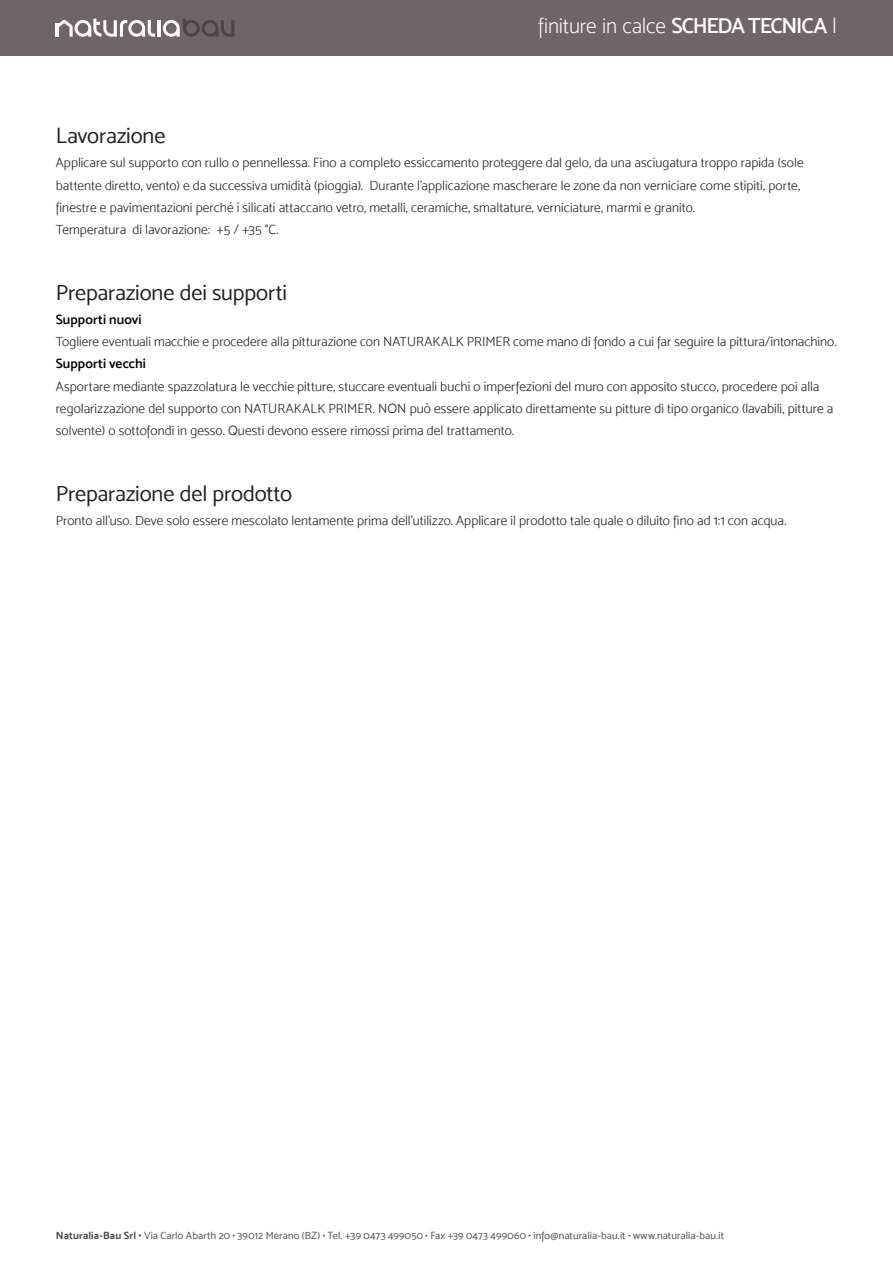
<style>
.page{position:relative;width:893px;height:1263px;background:#fff}
.page>*{position:absolute;margin:0;border:0;box-sizing:border-box;transform-origin:0 0}
.TM_Sub-Headline{font:22.35px "Mosk Normal 400";letter-spacing:-.01em;color:#231f20}
.t1{font:21.9px "Mosk Extra Light 200";letter-spacing:-.01em;color:#fff}
.TM_Copytext{font:13.5px/22.4px "Mosk Light 300";letter-spacing:.005em;color:#231f20}
.TM_Headline{font:13.5px "Mosk Semi Bold 600";letter-spacing:.005em;color:#000}
.t2{font:10.5px "Mosk Normal 400";letter-spacing:.015em;color:#4b4c4d}
.s1{font-family:"Mosk Semi Bold 600"}
.s2{font-family:"Mosk Bold 700"}
</style>
<div class="page">
<div style="left:0;top:0;width:893px;height:56px;background:#6d6567"></div>
<hr style="left:157px;top:20px;width:3px;height:17px;background:#fff">
<svg style="left:163px;top:19px;width:71px;height:18px"></svg>
<svg style="left:56px;top:19px;width:99px;height:18px"></svg>
<h2 class="t1" style="left:538px;top:14px;width:301px">finiture in calce <span class="s1">SCHEDA TECNICA</span> |</h2>
<p class="TM_Sub-Headline" style="left:56px;top:123px;width:111px">Lavorazione</p>
<p class="TM_Copytext" style="left:56px;top:152px;width:749px">Applicare sul supporto con rullo o pennellessa. Fino a completo essiccamento proteggere dal gelo, da una asciugatura troppo rapida (sole battente diretto, vento) e da successiva umidità (pioggia). Durante l’applicazione mascherare le zone da non verniciare come stipiti, porte, finestre e pavimentazioni perché i silicati attaccano vetro, metalli, ceramiche, smaltature, verniciature, marmi e granito.<br>Temperatura di lavorazione: +5 / +35 °C.</p>
<p class="TM_Sub-Headline" style="left:56px;top:280px;width:233px">Preparazione dei supporti</p>
<p class="TM_Headline" style="left:56px;top:311px;width:87px">Supporti nuovi</p>
<p class="TM_Copytext" style="left:56px;top:330px;width:782px">Togliere eventuali macchie e procedere alla pitturazione con NATURAKALK PRIMER come mano di fondo a cui far seguire la pittura/intonachino.</p>
<p class="TM_Headline" style="left:56px;top:356px;width:92px">Supporti vecchi</p>
<p class="TM_Copytext" style="left:56px;top:375px;width:779px">Asportare mediante spazzolatura le vecchie pitture, stuccare eventuali buchi o imperfezioni del muro con apposito stucco, procedere poi alla regolarizzazione del supporto con NATURAKALK PRIMER. NON può essere applicato direttamente su pitture di tipo organico (lavabili, pitture a solvente) o sottofondi in gesso. Questi devono essere rimossi prima del trattamento.</p>
<p class="TM_Sub-Headline" style="left:56px;top:480px;width:238px">Preparazione del prodotto</p>
<p class="TM_Copytext" style="left:56px;top:509px;width:732px">Pronto all’uso. Deve solo essere mescolato lentamente prima dell’utilizzo. Applicare il prodotto tale quale o diluito fino ad 1:1 con acqua.</p>
<p class="t2" style="left:56px;top:1229px;width:670px"><span class="s2">Naturalia-Bau Srl •</span> Via Carlo Abarth 20 • 39012 Merano (BZ) • Tel. +39 0473 499050 • Fax +39 0473 499060 • info@naturalia-bau.it • www.naturalia-bau.it</p>
</div>
